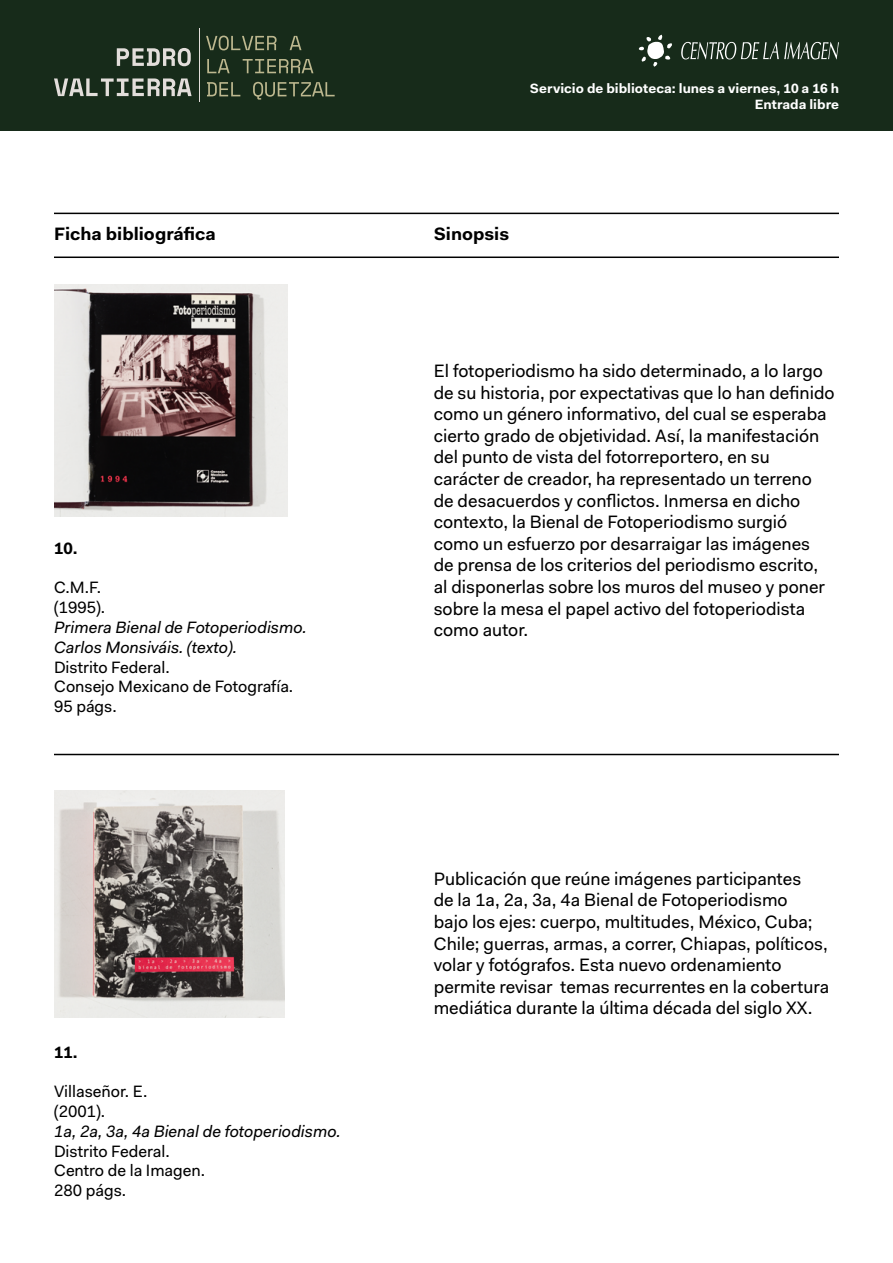
<style>
.page{position:relative;width:893px;height:1263px;background:#fff}
.page>*{position:absolute;margin:0;border:0;box-sizing:border-box;transform-origin:0 0}
.t1{font:18px/21.6px "Fakt Pro";color:#000}
.t2{font:700 18px "Fakt Pro";color:#000}
.t3{font:16.5px/19.8px "Fakt Pro";color:#000}
.t4{font:italic 16.5px/19.8px "Fakt Pro";color:#000}
.t5{font:700 16.5px "Fakt Pro";color:#000}
.t6{font:700 13.5px/16.2px "Fakt Pro";color:#fff;text-align:right}
</style>
<div class="page">
<div style="left:0;top:0;width:893px;height:131px;background:#172b1a"></div>
<hr style="left:200px;top:29px;width:1px;height:73px;background:#e3dedb">
<svg style="left:117px;top:48px;width:74px;height:18px"></svg>
<svg style="left:54px;top:78px;width:138px;height:18px"></svg>
<svg style="left:206px;top:36px;width:71px;height:14px"></svg>
<svg style="left:290px;top:36px;width:11px;height:14px"></svg>
<svg style="left:207px;top:59px;width:23px;height:14px"></svg>
<svg style="left:243px;top:59px;width:70px;height:14px"></svg>
<svg style="left:207px;top:82px;width:33px;height:14px"></svg>
<svg style="left:253px;top:82px;width:82px;height:18px"></svg>
<svg style="left:681px;top:42px;width:158px;height:17px"></svg>
<svg style="left:639px;top:35px;width:33px;height:32px"></svg>
<hr style="left:54px;top:754px;width:785px;height:1px;background:#000">
<img style="left:54px;top:285px;width:233px;height:231px">
<img style="left:54px;top:791px;width:231px;height:226px">
<hr style="left:54px;top:256px;width:785px;height:2px;background:#000">
<hr style="left:54px;top:213px;width:785px;height:1px;background:#000">
<p class="t6" style="left:530px;top:80px;width:310px">Servicio de biblioteca: lunes a viernes, 10 a 16 h<br>Entrada libre</p>
<p class="t2" style="left:54px;top:222px;width:163px">Ficha bibliográfica</p>
<p class="t2" style="left:434px;top:222px;width:77px">Sinopsis</p>
<p class="t5" style="left:54px;top:537px;width:25px">10.</p>
<p class="t3" style="left:54px;top:578px;width:53px">C.M.F. (1995).</p>
<p class="t4" style="left:54px;top:617px;width:254px">Primera Bienal de Fotoperiodismo.<br>Carlos Monsiváis. (texto).</p>
<p class="t3" style="left:54px;top:657px;width:241px">Distrito Federal.<br>Consejo Mexicano de Fotografía.<br>95 págs.</p>
<p class="t5" style="left:54px;top:1041px;width:25px">11.</p>
<p class="t3" style="left:54px;top:1081px;width:95px">Villaseñor. E. (2001).</p>
<p class="t4" style="left:54px;top:1121px;width:288px">1a, 2a, 3a, 4a Bienal de fotoperiodismo.</p>
<p class="t3" style="left:54px;top:1141px;width:153px">Distrito Federal.<br>Centro de la Imagen.<br>280 págs.</p>
<p class="t1" style="left:434px;top:360px;width:402px">El fotoperiodismo ha sido determinado, a lo largo de su historia, por expectativas que lo han definido como un género informativo, del cual se esperaba cierto grado de objetividad. Así, la manifestación del punto de vista del fotorreportero, en su carácter de creador, ha representado un terreno de desacuerdos y conflictos. Inmersa en dicho contexto, la Bienal de Fotoperiodismo surgió como un esfuerzo por desarraigar las imágenes<br>de prensa de los criterios del periodismo escrito, al disponerlas sobre los muros del museo y poner sobre la mesa el papel activo del fotoperiodista como autor.</p>
<p class="t1" style="left:434px;top:868px;width:397px">Publicación que reúne imágenes participantes<br>de la 1a, 2a, 3a, 4a Bienal de Fotoperiodismo<br>bajo los ejes: cuerpo, multitudes, México, Cuba; Chile; guerras, armas, a correr, Chiapas, políticos, volar y fotógrafos. Esta nuevo ordenamiento permite revisar temas recurrentes en la cobertura mediática durante la última década del siglo XX.</p>
</div>
